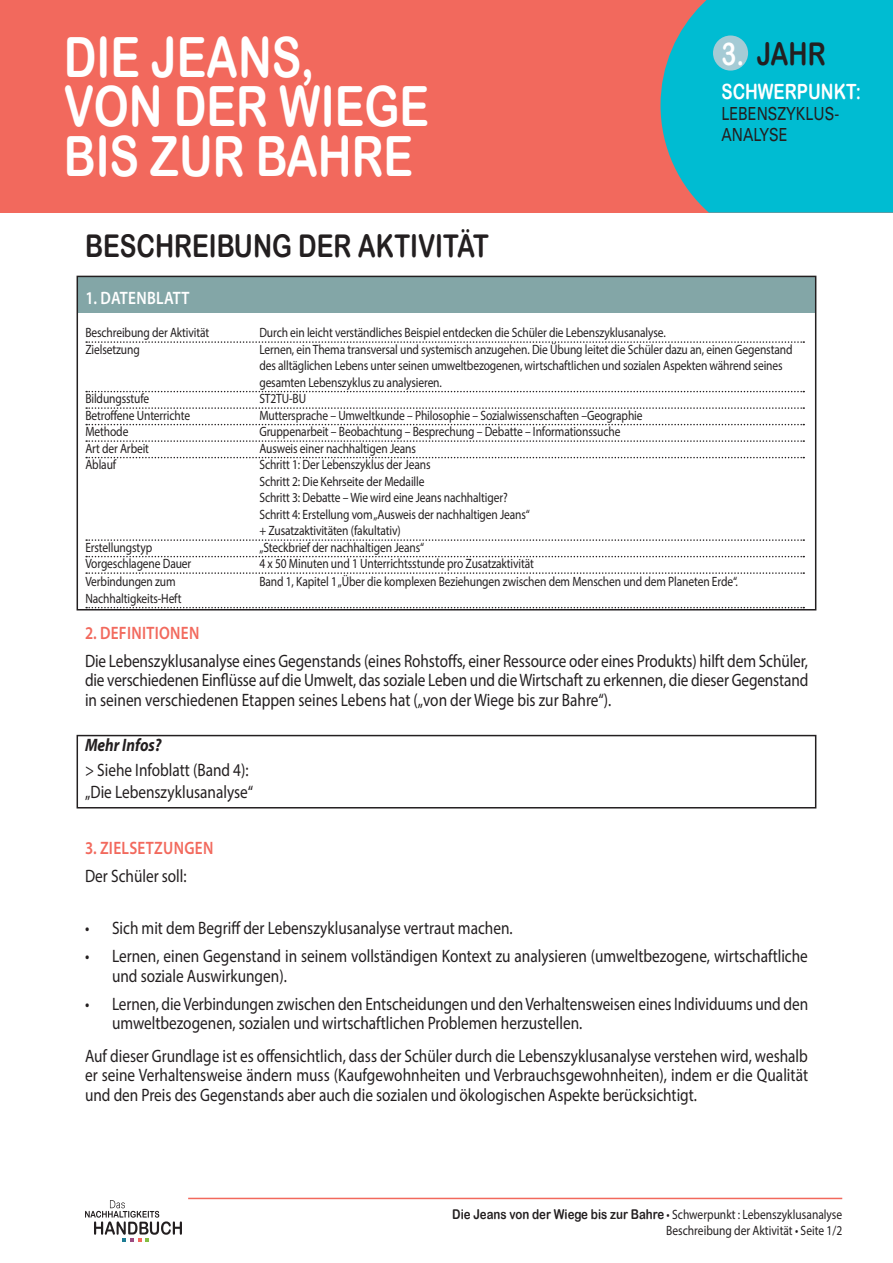
<style>
.page{position:relative;width:893px;height:1263px;background:#fff}
.page>*{position:absolute;margin:0;border:0;box-sizing:border-box;transform-origin:0 0}
.t1{font:55.5px/49.5px "Arial Rounded MT Bold";color:#fff;scale:.8 1}
.t2{font:31.35px "Arial Rounded MT Bold";color:#231f20;scale:.8 1}
.t3{font:21px "Arial Rounded MT Bold";color:#fff;scale:.8 1}
.t4{font:18px/19.5px "Myriad Pro";color:#231f20;scale:.85 1}
.t5{font:600 18px "Myriad Pro";letter-spacing:.02em;color:#f2695d;scale:.85 1}
.t6{font:18px/21px "Univers LT Std";color:#231f20;scale:.8 1}
.t7{font:600 18px "Myriad Pro";letter-spacing:.02em;color:#fff;scale:.85 1}
.t8{font:italic 700 18px "Myriad Pro";color:#231f20;scale:.85 1}
.t9{font:13.5px/16.5px "Myriad Pro";letter-spacing:-.01em;color:#231f20;scale:.85 1}
.s1{color:#fff}
.s2{font-family:"Arial Rounded MT Bold"}
</style>
<div class="page">
<hr style="left:188px;top:1198px;width:654px;height:1px;background:#f2695d">
<svg style="left:85px;top:1200px;width:97px;height:41px"></svg>
<div style="left:78px;top:277px;width:737px;height:36px;background:#83a6a7"></div>
<div style="left:0;top:0;width:893px;height:213px;background:#f2695d"></div>
<div style="left:77px;top:276px;width:739px;height:334px;border:2px solid #231f20"></div>
<svg style="left:86px;top:341px;width:718px;height:2px"></svg>
<svg style="left:86px;top:391px;width:718px;height:1px"></svg>
<svg style="left:86px;top:407px;width:718px;height:2px"></svg>
<svg style="left:86px;top:424px;width:718px;height:1px"></svg>
<svg style="left:86px;top:440px;width:718px;height:2px"></svg>
<svg style="left:86px;top:457px;width:718px;height:1px"></svg>
<svg style="left:86px;top:539px;width:718px;height:2px"></svg>
<svg style="left:86px;top:556px;width:718px;height:1px"></svg>
<svg style="left:86px;top:572px;width:718px;height:2px"></svg>
<svg style="left:86px;top:607px;width:718px;height:1px"></svg>
<div style="left:77px;top:735px;width:739px;height:73px;border:2px solid #231f20"></div>
<svg style="left:660px;top:0;width:233px;height:213px;background:#10b6c9"></svg>
<div style="left:713px;top:36px;width:35px;height:35px;background:#a5cbd5;border-radius:50%"></div>
<h1 class="t1" style="left:64px;top:31px;width:458px">DIE JEANS,<br>VON DER WIEGE<br>BIS ZUR BAHRE</h1>
<h2 class="t2" style="left:721px;top:36px;width:85px"><span class="s1">3.</span> JAHR</h2>
<h3 class="t3" style="left:721px;top:79px;width:125px">SCHWERPUNKT</h3>
<h3 class="t3" style="left:856px;top:79px;width:8px">:</h3>
<h3 class="t6" style="left:721px;top:103px;width:149px">LEBENSZYKLUS-<br>ANALYSE</h3>
<h2 class="t2" style="left:85px;top:227px;width:506px">BESCHREIBUNG DER AKTIVITÄT</h2>
<h3 class="t7" style="left:85px;top:287px;width:124px">1. DATENBLATT</h3>
<p class="t9" style="left:85px;top:324px;width:147px">Beschreibung der Aktivität</p>
<p class="t9" style="left:259px;top:324px;width:479px">Durch ein leicht verständliches Beispiel entdecken die Schüler die Lebenszyklusanalyse.</p>
<p class="t9" style="left:85px;top:341px;width:66px">Zielsetzung</p>
<p class="t9" style="left:259px;top:341px;width:629px">Lernen, ein Thema transversal und systemisch anzugehen. Die Übung leitet die Schüler dazu an, einen Gegenstand des alltäglichen Lebens unter seinen umweltbezogenen, wirtschaftlichen und sozialen Aspekten während seines gesamten Lebenszyklus zu analysieren.</p>
<p class="t9" style="left:85px;top:390px;width:77px">Bildungsstufe</p>
<p class="t9" style="left:259px;top:390px;width:56px">ST2TU-BU</p>
<p class="t9" style="left:85px;top:407px;width:125px">Betroffene Unterrichte</p>
<p class="t9" style="left:259px;top:407px;width:452px">Muttersprache – Umweltkunde – Philosophie – Sozialwissenschaften –Geographie</p>
<p class="t9" style="left:85px;top:423px;width:52px">Methode</p>
<p class="t9" style="left:259px;top:423px;width:426px">Gruppenarbeit – Beobachtung – Besprechung – Debatte – Informationssuche</p>
<p class="t9" style="left:85px;top:440px;width:76px">Art der Arbeit</p>
<p class="t9" style="left:259px;top:440px;width:186px">Ausweis einer nachhaltigen Jeans</p>
<p class="t9" style="left:85px;top:456px;width:38px">Ablauf</p>
<p class="t9" style="left:259px;top:456px;width:320px">Schritt 1: Der Lebenszyklus der Jeans<br>Schritt 2: Die Kehrseite der Medaille<br>Schritt 3: Debatte – Wie wird eine Jeans nachhaltiger?<br>Schritt 4: Erstellung vom „Ausweis der nachhaltigen Jeans“ + Zusatzaktivitäten (fakultativ)</p>
<p class="t9" style="left:85px;top:539px;width:80px">Erstellungstyp</p>
<p class="t9" style="left:259px;top:539px;width:196px">„Steckbrief der nachhaltigen Jeans“</p>
<p class="t9" style="left:85px;top:555px;width:126px">Vorgeschlagene Dauer</p>
<p class="t9" style="left:259px;top:555px;width:325px">4 x 50 Minuten und 1 Unterrichtsstunde pro Zusatzaktivität</p>
<p class="t9" style="left:85px;top:573px;width:108px">Verbindungen zum</p>
<p class="t9" style="left:259px;top:573px;width:564px">Band 1, Kapitel 1 „Über die komplexen Beziehungen zwischen dem Menschen und dem Planeten Erde“.</p>
<p class="t9" style="left:85px;top:590px;width:115px">Nachhaltigkeits-Heft</p>
<h3 class="t5" style="left:85px;top:621px;width:112px">2. DEFINITIONEN</h3>
<p class="t4" style="left:85px;top:651px;width:852px;text-align:justify">Die Lebenszyklusanalyse eines Gegenstands (eines Rohstoffs, einer Ressource oder eines Produkts) hilft dem Schüler, die verschiedenen Einflüsse auf die Umwelt, das soziale Leben und die Wirtschaft zu erkennen, die dieser Gegenstand in seinen verschiedenen Etappen seines Lebens hat („von der Wiege bis zur Bahre“).</p>
<h3 class="t8" style="left:85px;top:734px;width:92px">Mehr Infos?</h3>
<h3 class="t4" style="left:85px;top:759px;width:200px;line-height:22px">&gt; Siehe Infoblatt (Band 4): „Die Lebenszyklusanalyse“</h3>
<h3 class="t5" style="left:85px;top:837px;width:140px">3. ZIELSETZUNGEN</h3>
<h3 class="t4" style="left:85px;top:866px;width:121px">Der Schüler soll:</h3>
<h3 class="t4" style="left:85px;top:918px;width:505px">• Sich mit dem Begriff der Lebenszyklusanalyse vertraut machen.</h3>
<h3 class="t4" style="left:112px;top:946px;width:820px;text-indent:-27px">• Lernen, einen Gegenstand in seinem vollständigen Kontext zu analysieren (umweltbezogene, wirtschaftliche und soziale Auswirkungen).</h3>
<h3 class="t4" style="left:112px;top:994px;width:820px;text-indent:-27px">• Lernen, die Verbindungen zwischen den Entscheidungen und den Verhaltensweisen eines Individuums und den umweltbezogenen, sozialen und wirtschaftlichen Problemen herzustellen.</h3>
<p class="t4" style="left:85px;top:1045px;width:852px;text-align:justify">Auf dieser Grundlage ist es offensichtlich, dass der Schüler durch die Lebenszyklusanalyse verstehen wird, weshalb er seine Verhaltensweise ändern muss (Kaufgewohnheiten und Verbrauchsgewohnheiten), indem er die Qualität und den Preis des Gegenstands aber auch die sozialen und ökologischen Aspekte berücksichtigt.</p>
<p class="t9" style="left:452px;top:1206px;width:460px;line-height:16px;text-align:right"><span class="s2">DIE JEANS VON DER WIEGE BIS ZUR BAHRE</span> • Schwerpunkt : Lebenszyklusanalyse<br>Beschreibung der Aktivität • Seite 1/2</p>
</div>
